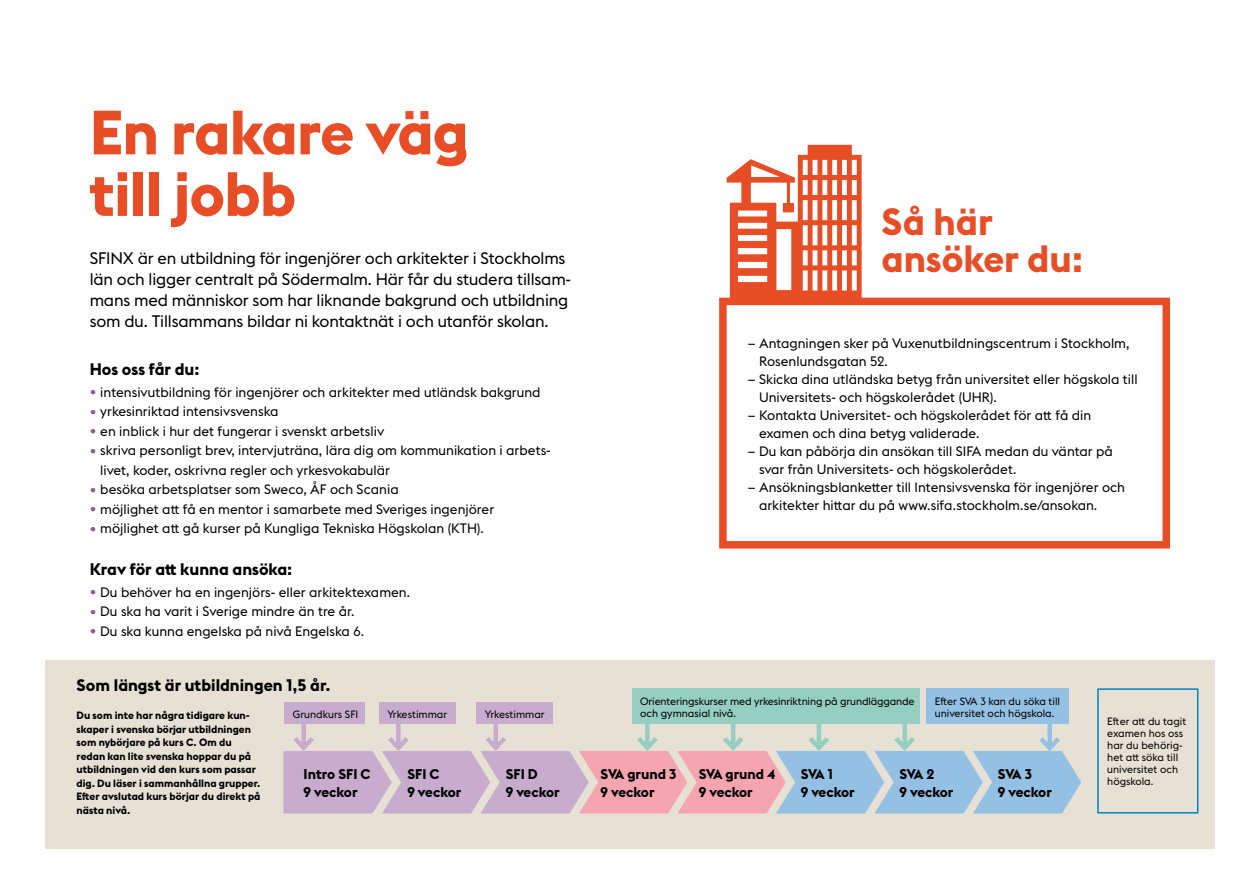
<style>
.page{position:relative;width:1259px;height:893px;background:#fff}
.page>*{position:absolute;margin:0;border:0;box-sizing:border-box;transform-origin:0 0}
.t1{font:700 61.5px/61.5px "Stockholm Type";letter-spacing:-.015em;color:#e84e26}
.t2{font:700 37.5px/37.5px "Stockholm Type";color:#e84e26}
.t3{font:16.5px/21px "Stockholm Type";letter-spacing:-.01em;color:#000}
.t4{font:700 16.5px "Stockholm Type";color:#000}
.t5{font:700 13.95px/18px "Stockholm Type";color:#000}
.t6{font:700 13.95px/18px "Stockholm Type";letter-spacing:-.02em;color:#000}
.t7{font:13.5px/18px "Stockholm Type";color:#000}
.t8{font:10.5px/12px "Stockholm Type";color:#000}
.t9{font:700 10.5px/13.5px "Stockholm Type";color:#000}
.s1{font-weight:700;font-size:16.5px;color:#8d5894}
</style>
<div class="page">
<div style="left:719px;top:298px;width:451px;height:251px;border:8px solid #e84e26"></div>
<svg style="left:726px;top:145px;width:135px;height:154px"></svg>
<div style="left:45px;top:660px;width:1169px;height:188px;background:#e6e1d4"></div>
<div style="left:1097px;top:688px;width:101px;height:125px;border:2px solid #0084c5"></div>
<hr style="left:396px;top:711px;width:4px;height:37px;background:#c8accd">
<div style="left:379px;top:703px;width:76px;height:21px;background:#c8accd"></div>
<div style="left:301px;top:711px;width:5px;height:37px;background:#c8accd"></div>
<div style="left:284px;top:703px;width:81px;height:21px;background:#c8accd"></div>
<div style="left:493px;top:711px;width:5px;height:37px;background:#c8accd"></div>
<div style="left:476px;top:703px;width:77px;height:21px;background:#c8accd"></div>
<div style="left:1047px;top:706px;width:5px;height:42px;background:#94c0e4"></div>
<div style="left:926px;top:688px;width:143px;height:36px;background:#94c0e4"></div>
<hr style="left:645px;top:711px;width:4px;height:37px;background:#96cec1">
<hr style="left:731px;top:711px;width:4px;height:37px;background:#96cec1">
<div style="left:816px;top:711px;width:5px;height:37px;background:#96cec1"></div>
<div style="left:902px;top:711px;width:5px;height:37px;background:#96cec1"></div>
<svg style="left:283px;top:732px;width:798px;height:82px"></svg>
<div style="left:632px;top:688px;width:287px;height:36px;background:#96cec1"></div>
<h1 class="t1" style="left:90px;top:99px;width:380px">En rakare väg till jobb</h1>
<p class="t3" style="left:90px;top:247px;width:483px">SFINX är en utbildning för ingenjörer och arkitekter i Stockholms län och ligger centralt på Södermalm. Här får du studera tillsam&shy;mans med människor som har liknande bakgrund och utbildning som du. Tillsammans bildar ni kontaktnät i och utanför skolan.</p>
<p class="t4" style="left:90px;top:358px;width:111px">Hos oss får du:</p>
<p class="t7" style="left:90px;top:382px;width:452px"><span class="s1">•</span> intensivutbildning för ingenjörer och arkitekter med utländsk bakgrund</p>
<p class="t7" style="left:90px;top:402px;width:190px"><span class="s1">•</span> yrkesinriktad intensivsvenska</p>
<p class="t7" style="left:90px;top:421px;width:296px"><span class="s1">•</span> en inblick i hur det fungerar i svenskt arbetsliv</p>
<p class="t7" style="left:100px;top:440px;width:451px;line-height:19.5px;text-indent:-11px"><span class="s1">•</span> skriva personligt brev, intervjuträna, lära dig om kommunikation i arbets&shy;livet, koder, oskrivna regler och yrkesvokabulär</p>
<p class="t7" style="left:90px;top:480px;width:310px"><span class="s1">•</span> besöka arbetsplatser som Sweco, ÅF och Scania</p>
<p class="t7" style="left:90px;top:499px;width:406px"><span class="s1">•</span> möjlighet att få en mentor i samarbete med Sveriges ingenjörer</p>
<p class="t7" style="left:90px;top:519px;width:395px"><span class="s1">•</span> möjlighet att gå kurser på Kungliga Tekniska Högskolan (KTH).</p>
<p class="t4" style="left:90px;top:557px;width:204px">Krav för att kunna ansöka:</p>
<p class="t7" style="left:90px;top:582px;width:322px"><span class="s1">•</span> Du behöver ha en ingenjörs- eller arkitektexamen.</p>
<p class="t7" style="left:90px;top:602px;width:266px"><span class="s1">•</span> Du ska ha varit i Sverige mindre än tre år.</p>
<p class="t7" style="left:90px;top:621px;width:276px"><span class="s1">•</span> Du ska kunna engelska på nivå Engelska 6.</p>
<p class="t4" style="left:77px;top:673px;width:256px">Som längst är utbildningen 1,5 år.</p>
<p class="t9" style="left:77px;top:708px;width:185px">Du som inte har några tidigare kun&shy;skaper i svenska börjar utbildningen som nybörjare på kurs C. Om du redan kan lite svenska hoppar du på utbildningen vid den kurs som passar dig. Du läser i sammanhållna grupper.<br>Efter avslutad kurs börjar du direkt på nästa nivå.</p>
<p class="t8" style="left:293px;top:707px;width:67px">Grundkurs SFI</p>
<p class="t8" style="left:387px;top:707px;width:61px">Yrkestimmar</p>
<p class="t8" style="left:485px;top:707px;width:61px">Yrkestimmar</p>
<p class="t5" style="left:304px;top:764px;width:68px">Intro SFI C<br>9 veckor</p>
<p class="t5" style="left:407px;top:764px;width:55px">SFI C<br>9 veckor</p>
<p class="t5" style="left:506px;top:764px;width:55px">SFI D<br>9 veckor</p>
<h2 class="t2" style="left:881px;top:201px;width:203px">Så här ansöker du:</h2>
<p class="t7" style="left:759px;top:333px;width:372px;text-indent:-11px">– Antagningen sker på Vuxenutbildningscentrum i Stockholm,<br>Rosenlundsgatan 52.</p>
<p class="t7" style="left:759px;top:369px;width:380px;text-indent:-11px">– Skicka dina utländska betyg från universitet eller högskola till<br>Universitets- och högskolerådet (UHR).</p>
<p class="t7" style="left:759px;top:405px;width:334px;text-indent:-11px">– Kontakta Universitet- och högskolerådet för att få din examen och dina betyg validerade.</p>
<p class="t7" style="left:759px;top:441px;width:355px;text-indent:-11px">– Du kan påbörja din ansökan till SIFA medan du väntar på svar från Universitets- och högskolerådet.</p>
<p class="t7" style="left:759px;top:477px;width:367px;text-indent:-11px">– Ansökningsblanketter till Intensivsvenska för ingenjörer och arkitekter hittar du på www.sifa.stockholm.se/ansokan.</p>
<p class="t8" style="left:640px;top:694px;width:276px">Orienteringskurser med yrkesinriktning på grundläggande och gymnasial nivå.</p>
<p class="t8" style="left:934px;top:694px;width:127px">Efter SVA 3 kan du söka till universitet och högskola.</p>
<p class="t5" style="left:600px;top:764px;width:77px">SVA grund 3<br>9 veckor</p>
<p class="t5" style="left:699px;top:764px;width:78px">SVA grund 4<br>9 veckor</p>
<p class="t6" style="left:801px;top:764px;width:55px">SVA 1<br>9 veckor</p>
<p class="t6" style="left:899px;top:764px;width:55px">SVA 2<br>9 veckor</p>
<p class="t6" style="left:998px;top:764px;width:55px">SVA 3<br>9 veckor</p>
<p class="t8" style="left:1107px;top:715px;width:80px">Efter att du tagit examen hos oss har du behörig&shy;het att söka till universitet och högskola.</p>
</div>
